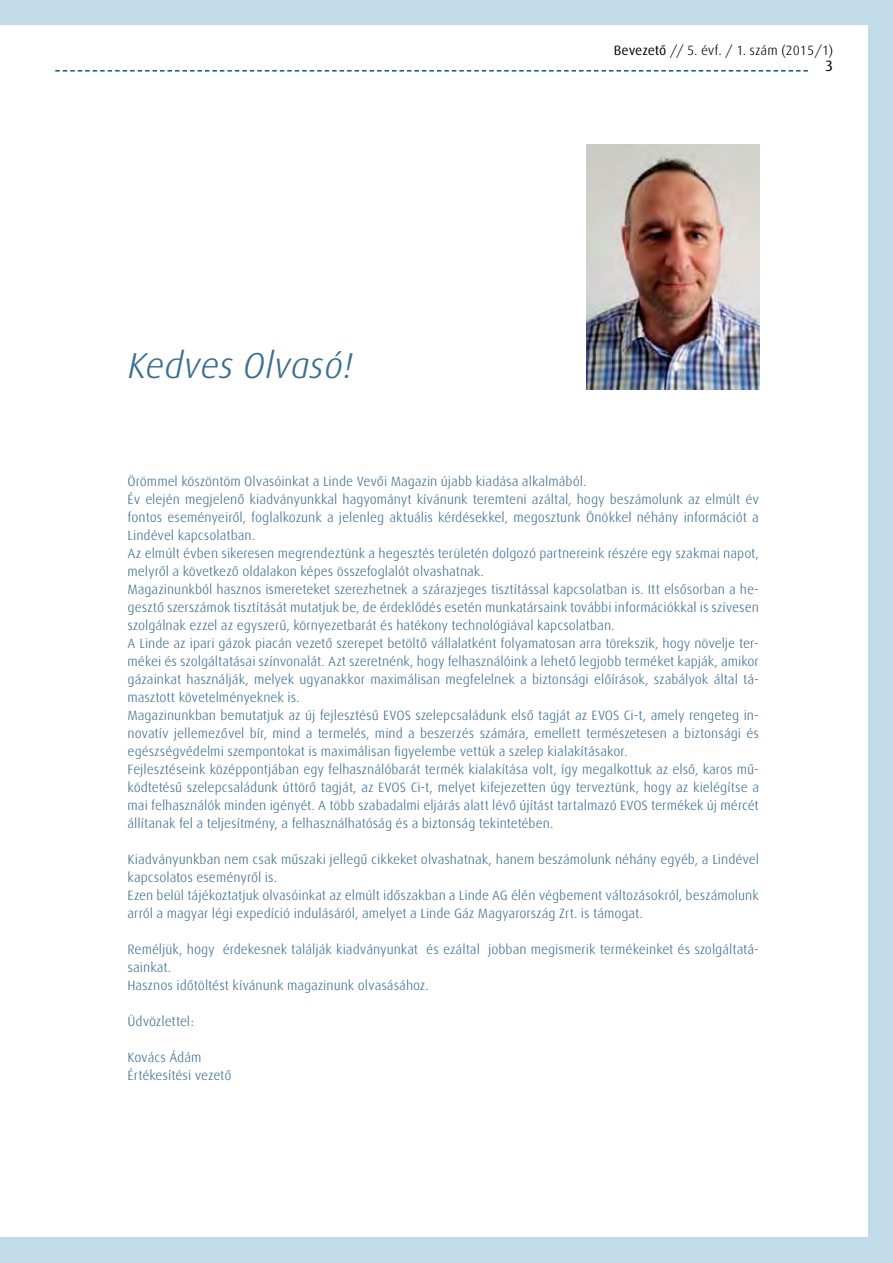
<style>
.page{position:relative;width:893px;height:1263px;background:#c2dbe8}
.page>*{position:absolute;margin:0;border:0;box-sizing:border-box;transform-origin:0 0}
.t1{font:italic 300 36px "Linde Dax Global";letter-spacing:-.015em;color:#3b6e8f}
.t2{font:15px "Linde Dax Global";color:#000}
.t3{font:300 13.5px/18px "Linde Dax Global";color:#3b6e8f}
.t4{font:300 13.5px "Linde Dax Global";color:#000}
.s1{font-weight:400}
</style>
<div class="page">
<div style="left:0;top:26px;width:867px;height:1211px;background:#fff"></div>
<svg style="left:55px;top:70px;width:753px;height:2px"></svg>
<img style="left:587px;top:145px;width:172px;height:244px">
<h1 class="t1" style="left:128px;top:344px;width:227px">Kedves Olvasó!</h1>
<p class="t4" style="left:614px;top:43px;width:221px"><span class="s1">Bevezető</span> // 5. évf. / 1. szám (2015/1)</p>
<p class="t2" style="left:825px;top:57px;width:10px">3</p>
<p class="t3" style="left:128px;top:472px;width:633px">Örömmel köszöntöm Olvasóinkat a Linde Vevői Magazin újabb kiadása alkalmából.<br>Év elején megjelenő kiadványunkkal hagyományt kívánunk teremteni azáltal, hogy beszámolunk az elmúlt év fontos eseményeiről, foglalkozunk a jelenleg aktuális kérdésekkel, megosztunk Önökkel néhány információt a Lindével kapcsolatban.<br>Az elmúlt évben sikeresen megrendeztünk a hegesztés területén dolgozó partnereink részére egy szakmai napot, melyről a következő oldalakon képes összefoglalót olvashatnak.<br>Magazinunkból hasznos ismereteket szerezhetnek a szárazjeges tisztítással kapcsolatban is. Itt elsősorban a he&shy;gesztő szerszámok tisztítását mutatjuk be, de érdeklődés esetén munkatársaink további információkkal is szívesen szolgálnak ezzel az egyszerű, környezetbarát és hatékony technológiával kapcsolatban.<br>A Linde az ipari gázok piacán vezető szerepet betöltő vállalatként folyamatosan arra törekszik, hogy növelje ter&shy;mékei és szolgáltatásai színvonalát. Azt szeretnénk, hogy felhasználóink a lehető legjobb terméket kapják, amikor gázainkat használják, melyek ugyanakkor maximálisan megfelelnek a biztonsági előírások, szabályok által tá&shy;masztott követelményeknek is.<br>Magazinunkban bemutatjuk az új fejlesztésű EVOS szelepcsaládunk első tagját az EVOS Ci-t, amely rengeteg in&shy;novatív jellemezővel bír, mind a termelés, mind a beszerzés számára, emellett természetesen a biztonsági és egészségvédelmi szempontokat is maximálisan figyelembe vettük a szelep kialakításakor.<br>Fejlesztéseink középpontjában egy felhasználóbarát termék kialakítása volt, így megalkottuk az első, karos mű&shy;ködtetésű szelepcsaládunk úttörő tagját, az EVOS Ci-t, melyet kifejezetten úgy terveztünk, hogy az kielégítse a mai felhasználók minden igényét. A több szabadalmi eljárás alatt lévő újítást tartalmazó EVOS termékek új mércét állítanak fel a teljesítmény, a felhasználhatóság és a biztonság tekintetében.</p>
<p class="t3" style="left:128px;top:850px;width:633px">Kiadványunkban nem csak műszaki jellegű cikkeket olvashatnak, hanem beszámolunk néhány egyéb, a Lindével kapcsolatos eseményről is.<br>Ezen belül tájékoztatjuk olvasóinkat az elmúlt időszakban a Linde AG élén végbement változásokról, beszámolunk arról a magyar légi expedíció indulásáról, amelyet a Linde Gáz Magyarország Zrt. is támogat.</p>
<p class="t3" style="left:128px;top:940px;width:633px">Reméljük, hogy érdekesnek találják kiadványunkat és ezáltal jobban megismerik termékeinket és szolgáltatá&shy;sainkat.<br>Hasznos időtöltést kívánunk magazinunk olvasásához.</p>
<p class="t3" style="left:128px;top:1012px;width:68px">Üdvözlettel:</p>
<p class="t3" style="left:128px;top:1048px;width:106px">Kovács Ádám<br>Értékesítési vezető</p>
</div>
